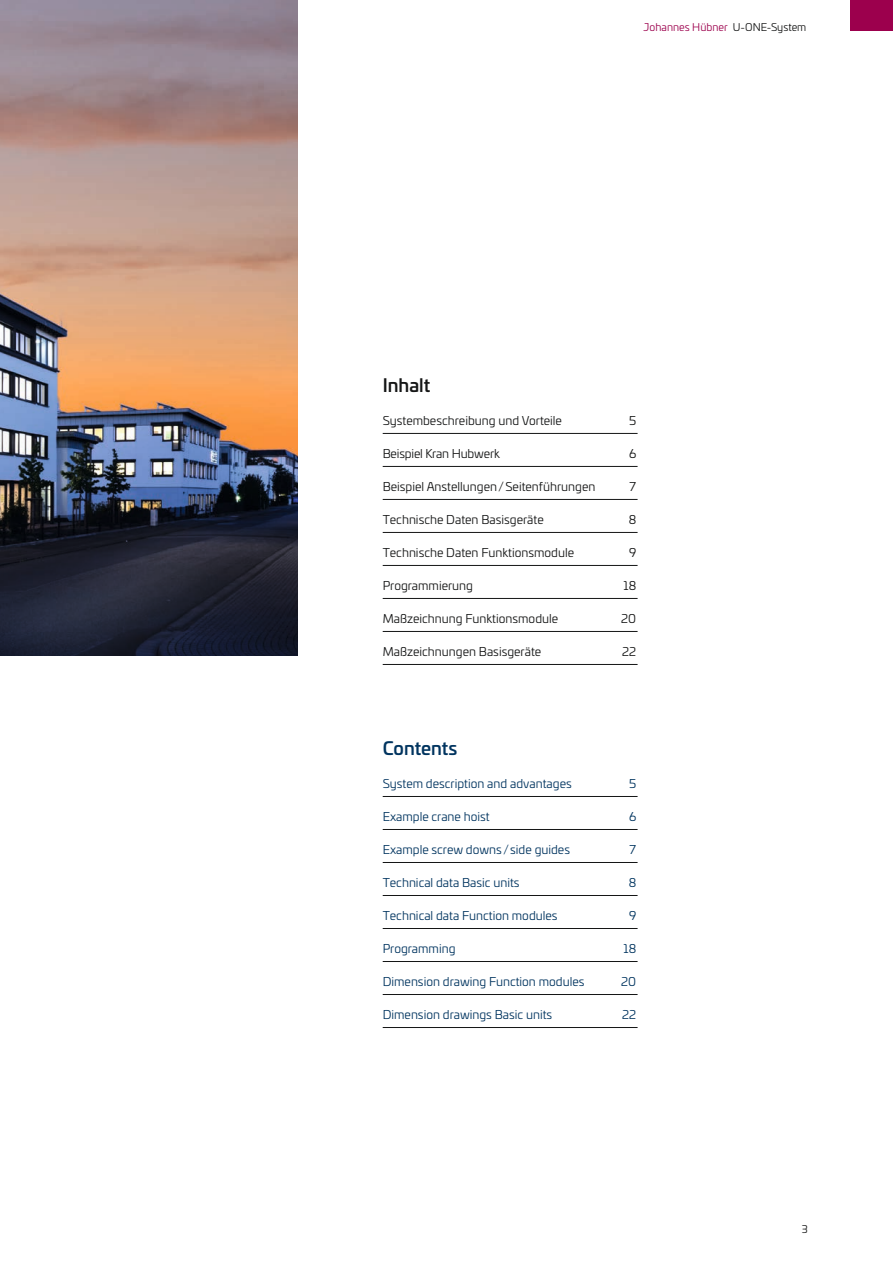
<style>
.page{position:relative;width:893px;height:1263px;background:#fff}
.page>*{position:absolute;margin:0;border:0;box-sizing:border-box;transform-origin:0 0}
.t1{font:500 18px "Univia Pro";color:#00345f}
.t2{font:500 18px "Univia Pro";color:#151616}
.t3{font:12px "Univia Pro";color:#151616}
.t4{font:12px "Univia Pro";color:#00345f}
.t5{font:10.5px "Univia Pro";color:#9c004d}
.t6{font:10.5px "Univia Pro";color:#151616}
.s1{color:#151616}
</style>
<div class="page">
<img style="left:0;top:0;width:298px;height:656px">
<div style="left:850px;top:0;width:43px;height:31px;background:#9c004d"></div>
<hr style="left:383px;top:433px;width:255px;height:1px;background:#151616">
<hr style="left:383px;top:466px;width:255px;height:1px;background:#151616">
<hr style="left:383px;top:499px;width:255px;height:1px;background:#151616">
<hr style="left:383px;top:532px;width:255px;height:1px;background:#151616">
<hr style="left:383px;top:565px;width:255px;height:1px;background:#151616">
<hr style="left:383px;top:598px;width:255px;height:1px;background:#151616">
<hr style="left:383px;top:631px;width:255px;height:1px;background:#151616">
<hr style="left:383px;top:664px;width:255px;height:1px;background:#151616">
<hr style="left:383px;top:796px;width:255px;height:1px;background:#151616">
<hr style="left:383px;top:829px;width:255px;height:1px;background:#151616">
<hr style="left:383px;top:862px;width:255px;height:1px;background:#151616">
<hr style="left:383px;top:895px;width:255px;height:1px;background:#151616">
<hr style="left:383px;top:928px;width:255px;height:1px;background:#151616">
<hr style="left:383px;top:961px;width:255px;height:1px;background:#151616">
<hr style="left:383px;top:994px;width:255px;height:1px;background:#151616">
<hr style="left:383px;top:1027px;width:255px;height:1px;background:#151616">
<h1 class="t2" style="left:383px;top:371px;width:49px">Inhalt</h1>
<p class="t5" style="left:644px;top:20px;width:164px">Johannes Hübner <span class="s1">U-ONE-System</span></p>
<p class="t3" style="left:383px;top:412px;width:181px">Systembeschreibung und Vorteile</p>
<p class="t3" style="left:629px;top:412px;width:9px">5</p>
<p class="t3" style="left:383px;top:445px;width:119px">Beispiel Kran Hubwerk</p>
<p class="t3" style="left:629px;top:445px;width:9px">6</p>
<p class="t3" style="left:383px;top:478px;width:214px">Beispiel Anstellungen/Seitenführungen</p>
<p class="t3" style="left:630px;top:478px;width:8px">7</p>
<p class="t3" style="left:383px;top:511px;width:163px">Technische Daten Basisgeräte</p>
<p class="t3" style="left:629px;top:511px;width:9px">8</p>
<p class="t3" style="left:383px;top:544px;width:193px">Technische Daten Funktionsmodule</p>
<p class="t3" style="left:629px;top:544px;width:9px">9</p>
<p class="t3" style="left:383px;top:577px;width:92px">Programmierung</p>
<p class="t3" style="left:624px;top:577px;width:14px">18</p>
<p class="t3" style="left:383px;top:610px;width:177px">Maßzeichnung Funktionsmodule</p>
<p class="t3" style="left:621px;top:610px;width:16px">20</p>
<p class="t3" style="left:383px;top:643px;width:160px">Maßzeichnungen Basisgeräte</p>
<p class="t3" style="left:622px;top:643px;width:16px">22</p>
<h1 class="t1" style="left:383px;top:734px;width:76px">Contents</h1>
<p class="t4" style="left:383px;top:775px;width:191px">System description and advantages</p>
<p class="t4" style="left:629px;top:775px;width:9px">5</p>
<p class="t4" style="left:383px;top:808px;width:109px">Example crane hoist</p>
<p class="t4" style="left:629px;top:808px;width:9px">6</p>
<p class="t4" style="left:383px;top:841px;width:189px">Example screw downs / side guides</p>
<p class="t4" style="left:630px;top:841px;width:8px">7</p>
<p class="t4" style="left:383px;top:874px;width:138px">Technical data Basic units</p>
<p class="t4" style="left:629px;top:874px;width:9px">8</p>
<p class="t4" style="left:383px;top:907px;width:176px">Technical data Function modules</p>
<p class="t4" style="left:629px;top:907px;width:9px">9</p>
<p class="t4" style="left:383px;top:940px;width:74px">Programming</p>
<p class="t4" style="left:624px;top:940px;width:14px">18</p>
<p class="t4" style="left:383px;top:973px;width:203px">Dimension drawing Function modules</p>
<p class="t4" style="left:621px;top:973px;width:16px">20</p>
<p class="t4" style="left:383px;top:1006px;width:171px">Dimension drawings Basic units</p>
<p class="t4" style="left:622px;top:1006px;width:16px">22</p>
<p class="t6" style="left:802px;top:1222px;width:8px">3</p>
</div>
